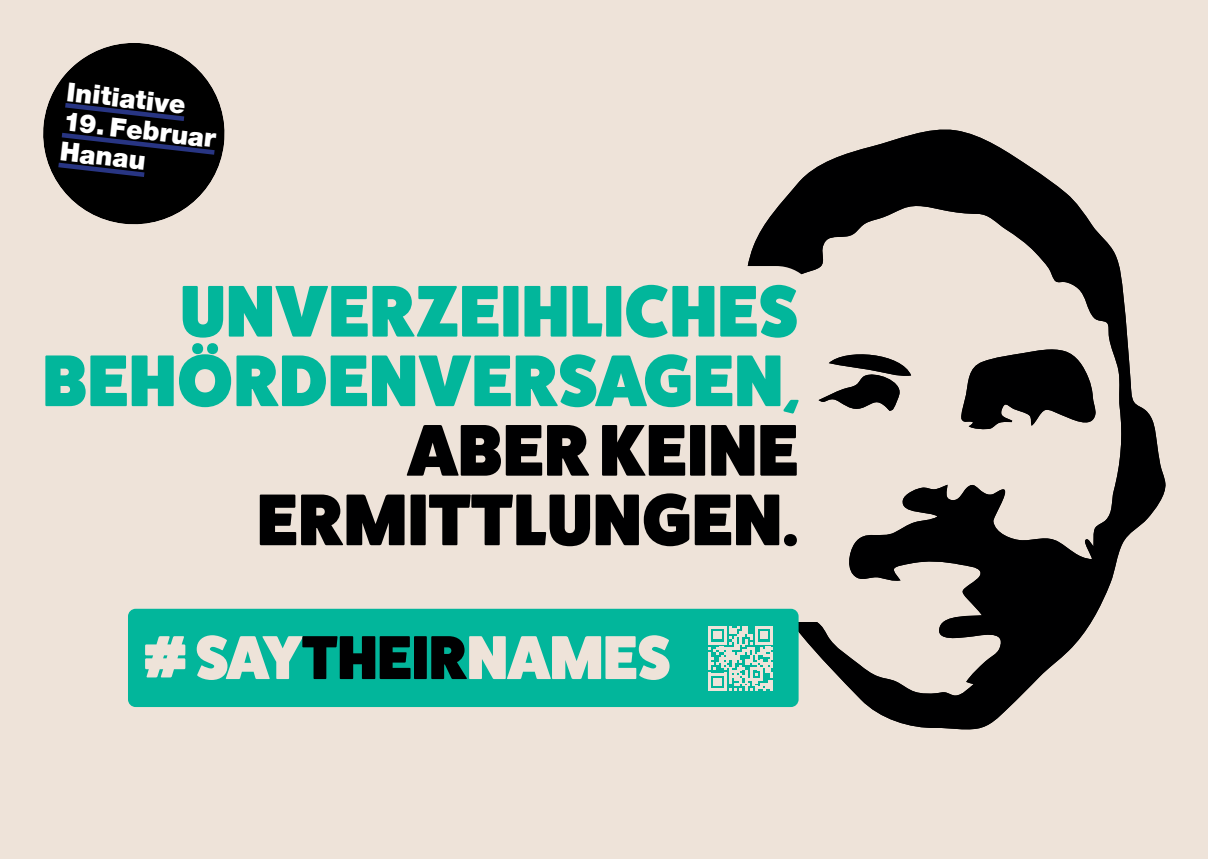
<style>
.page{position:relative;width:1208px;height:859px;background:#eee3d9}
.page>*{position:absolute;margin:0;border:0;box-sizing:border-box;transform-origin:0 0}
.t1{font:800 73.4px/69.5px "Fat Frank";letter-spacing:.01em;color:#02b69b;text-align:right}
.t2{font:800 73.4px/69.5px "Fat Frank";letter-spacing:.01em;color:#000001;text-align:right}
.t3{font:800 62.1px "Fat Frank";color:#eee3d9}
.t4{font:900 26.3px/29.8px "Helvetica Neue";color:#fff}
.s1{font-size:88px}
.s2{color:#000001}
</style>
<div class="page">
<svg style="left:741px;top:129px;width:425px;height:601px"></svg>
<svg style="left:959px;top:347px;width:137px;height:84px"></svg>
<svg style="left:818px;top:348px;width:93px;height:64px"></svg>
<svg style="left:878px;top:532px;width:58px;height:21px"></svg>
<svg style="left:43px;top:43px;width:182px;height:182px"></svg>
<div style="left:654px;top:266px;width:164px;height:85px;background:#eee3d9;border-radius:42px"></div>
<div style="left:640px;top:537px;width:208px;height:85px;background:#eee3d9"></div>
<div style="left:128px;top:609px;width:670px;height:98px;background:#02b69b;border-radius:8px"></div>
<svg style="left:708px;top:626px;width:65px;height:65px"></svg>
<p class="t4" style="left:68px;top:77px;width:121px;rotate:6deg">Initiative</p>
<p class="t4" style="left:65px;top:107px;width:155px;rotate:6deg">19. Februar<br>Hanau</p>
<p class="t1" style="left:43px;top:277px;width:757px">UNVERZEIHLICHES<br>BEHÖRDENVERSAGEN,</p>
<p class="t2" style="left:257px;top:416px;width:543px">ABER KEINE<br>ERMITTLUNGEN.</p>
<p class="t3" style="left:142px;top:623px;width:530px"><span class="s1">#</span>SAY<span class="s2">THEIR</span>NAMES</p>
</div>
